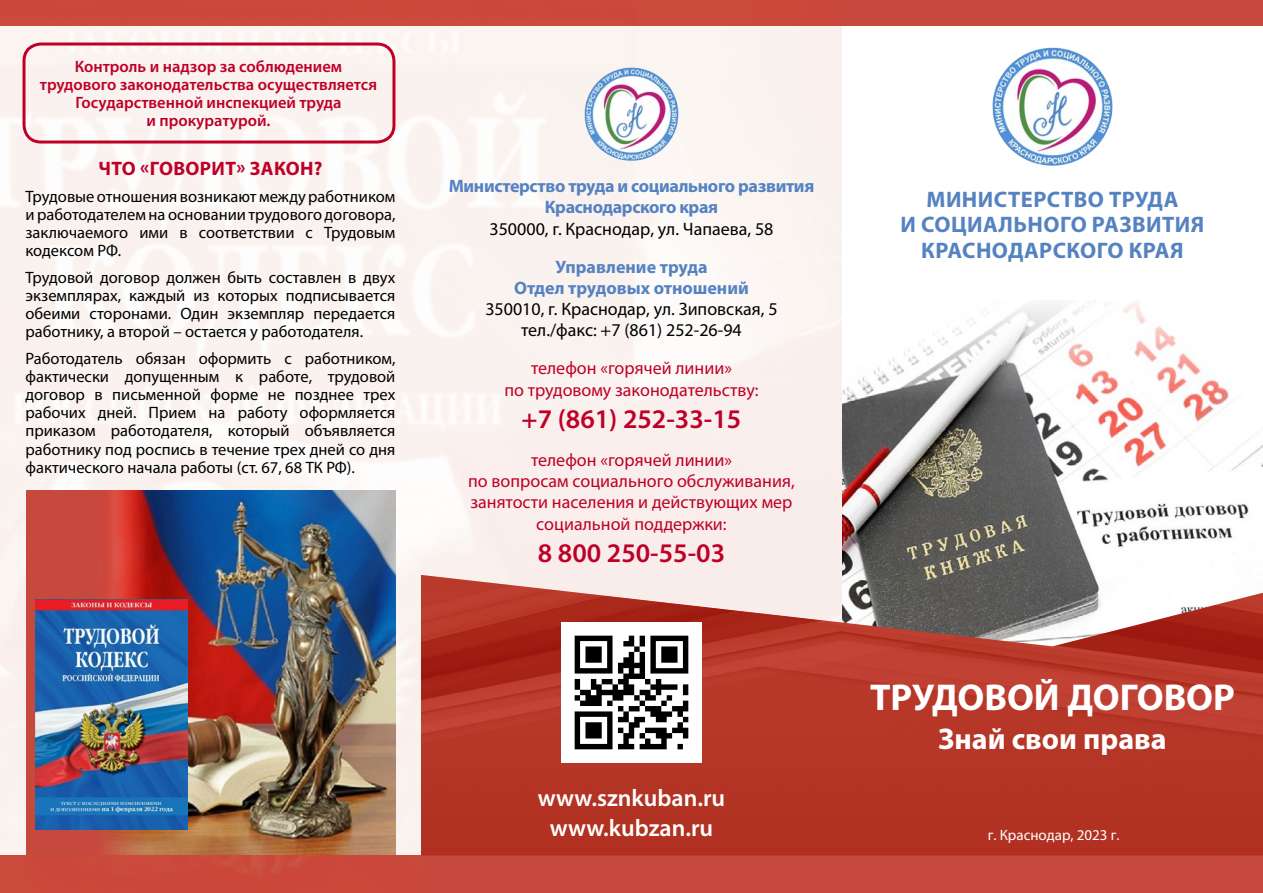
<style>
.page{position:relative;width:1263px;height:893px;background:#fff}
.page>*{position:absolute;margin:0;border:0;box-sizing:border-box;transform-origin:0 0}
.t1{font:700 37.5px "Myriad Pro";letter-spacing:-.005em;color:#fff}
.t2{font:700 30px "Myriad Pro";color:#fff}
.t3{font:600 27px "Myriad Pro";color:#be0027}
.t4{font:600 24px/30px "Myriad Pro";color:#fff;text-align:center}
.t5{font:700 22.5px/25.5px "Myriad Pro";letter-spacing:.02em;color:#5582c1;text-align:center}
.t6{font:700 19.5px "Myriad Pro";letter-spacing:.02em;color:#be0027}
.t7{font:18px/21.1px "Myriad Pro";color:#be0027;text-align:center}
.t8{font:18px/21.6px "Myriad Pro";color:#000;text-align:center}
.t9{font:700 18px/21px "Myriad Pro";letter-spacing:-.02em;color:#5582c1;text-align:center}
.t10{font:700 18px/21px "Myriad Pro";color:#5582c1;text-align:center}
.t11{font:16.5px/18.1px "Myriad Pro";color:#000;text-align:justify}
.t12{font:600 16.5px/18px "Myriad Pro";color:#be0027;text-align:center}
.t13{font:15px "Myriad Pro";color:#fff}
</style>
<div class="page">
<img style="left:0;top:26px;width:842px;height:829px">
<img style="left:842px;top:300px;width:421px;height:275px">
<div style="left:421px;top:855px;width:842px;height:38px;background:#c7493d"></div>
<img style="left:421px;top:575px;width:842px;height:280px">
<div style="left:0;top:855px;width:421px;height:38px;background:#c7493d"></div>
<img style="left:992px;top:47px;width:121px;height:119px">
<img style="left:581px;top:64px;width:101px;height:101px">
<img style="left:561px;top:622px;width:141px;height:141px">
<div style="left:0;top:0;width:1263px;height:26px;background:#c7493d"></div>
<div style="left:23px;top:43px;width:372px;height:101px;border:3px solid #be0027;border-radius:17px"></div>
<div style="left:26px;top:491px;width:369px;height:364px;background:#c7493d"></div>
<img style="left:99px;top:491px;width:296px;height:364px">
<img style="left:35px;top:600px;width:152px;height:229px">
<p class="t12" style="left:40px;top:57px;width:339px">Контроль и надзор за соблюдением трудового законодательства осуществляется<br>Государственной инспекцией труда<br>и прокуратурой.</p>
<p class="t6" style="left:99px;top:156px;width:225px">ЧТО «ГОВОРИТ» ЗАКОН?</p>
<p class="t11" style="left:26px;top:187px;width:371px">Трудовые отношения возникают между работником и работодателем на основании трудового договора, заключаемого ими в соответствии с Трудовым кодексом РФ.</p>
<p class="t11" style="left:26px;top:268px;width:371px">Трудовой договор должен быть составлен в двух экземплярах, каждый из которых подписывается обеими сторонами. Один экземпляр передается работнику, а второй – остается у работодателя.</p>
<p class="t11" style="left:26px;top:349px;width:371px">Работодатель обязан оформить с работником, фактически допущенным к работе, трудовой договор в письменной форме не позднее трех рабочих дней. Прием на работу оформляется приказом работодателя, который объявляется работнику под роспись в течение трех дней со дня фактического начала работы (ст. 67, 68 ТК РФ).</p>
<p class="t9" style="left:449px;top:175px;width:367px">Министерство труда и социального развития<br>Краснодарского края</p>
<p class="t8" style="left:489px;top:217px;width:285px">350000, г. Краснодар, ул. Чапаева, 58</p>
<p class="t10" style="left:514px;top:255px;width:236px">Управление труда<br>Отдел трудовых отношений</p>
<p class="t8" style="left:485px;top:297px;width:294px">350010, г. Краснодар, ул. Зиповская, 5 тел./факс: +7 (861) 252-26-94</p>
<p class="t7" style="left:504px;top:357px;width:256px;line-height:21.6px">телефон «горячей линии»<br>по трудовому законодательству:</p>
<h3 class="t3" style="left:522px;top:402px;width:221px">+7 (861) 252-33-15</h3>
<p class="t7" style="left:468px;top:449px;width:328px">телефон «горячей линии»<br>по вопросам социального обслуживания, занятости населения и действующих мер социальной поддержки:</p>
<h3 class="t3" style="left:538px;top:536px;width:189px">8 800 250-55-03</h3>
<h3 class="t4" style="left:538px;top:782px;width:189px">www.sznkuban.ru www.kubzan.ru</h3>
<h3 class="t5" style="left:901px;top:186px;width:305px">МИНИСТЕРСТВО ТРУДА<br>И СОЦИАЛЬНОГО РАЗВИТИЯ<br>КРАСНОДАРСКОГО КРАЯ</h3>
<h1 class="t1" style="left:870px;top:673px;width:366px">ТРУДОВОЙ ДОГОВОР</h1>
<h2 class="t2" style="left:938px;top:719px;width:230px">Знай свои права</h2>
<p class="t13" style="left:988px;top:826px;width:133px">г. Краснодар, 2023 г.</p>
</div>
